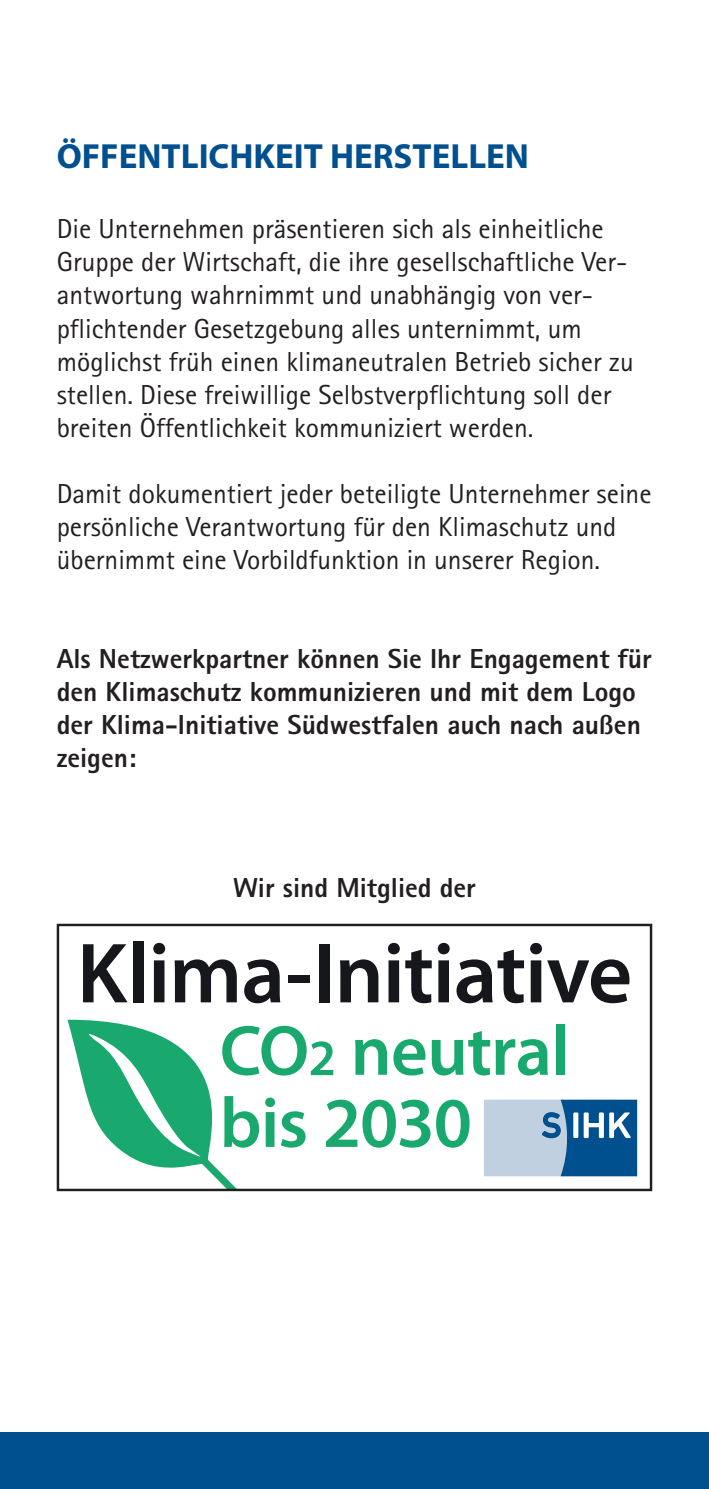
<style>
.page{position:relative;width:709px;height:1489px;background:#fff}
.page>*{position:absolute;margin:0;border:0;box-sizing:border-box;transform-origin:0 0}
.t1{font:700 35px "Myriad Pro";color:#004f8f}
.t2{font:27.5px/33px "AT Rotis Sans Serif";color:#231f20}
.t3{font:800 27.5px/33px "AT Rotis Sans Serif";color:#231f20}
</style>
<div class="page">
<div style="left:0;top:1431px;width:709px;height:57px;background:#004f8f"></div>
<svg style="left:83px;top:944px;width:45px;height:58px"></svg>
<div style="left:133px;top:941px;width:10px;height:61px;background:#16171c"></div>
<svg style="left:153px;top:942px;width:12px;height:60px"></svg>
<svg style="left:175px;top:959px;width:62px;height:43px"></svg>
<svg style="left:244px;top:959px;width:36px;height:44px"></svg>
<div style="left:287px;top:975px;width:22px;height:8px;background:#16171c"></div>
<div style="left:319px;top:944px;width:10px;height:58px;background:#16171c"></div>
<svg style="left:340px;top:959px;width:38px;height:43px"></svg>
<svg style="left:388px;top:942px;width:44px;height:61px"></svg>
<svg style="left:438px;top:942px;width:11px;height:60px"></svg>
<svg style="left:456px;top:949px;width:68px;height:54px"></svg>
<svg style="left:530px;top:942px;width:99px;height:61px"></svg>
<svg style="left:67px;top:1019px;width:570px;height:169px"></svg>
<div style="left:57px;top:923px;width:595px;height:268px;border:2px solid #231f20"></div>
<p class="t1" style="left:57px;top:135px;width:474px">ÖFFENTLICHKEIT HERSTELLEN</p>
<p class="t2" style="left:57px;top:215px;width:578px">Die Unternehmen präsentieren sich als einheitliche Gruppe der Wirtschaft, die ihre gesellschaftliche Ver&shy;antwortung wahrnimmt und unabhängig von ver&shy;pflichtender Gesetzgebung alles unternimmt, um möglichst früh einen klimaneutralen Betrieb sicher zu stellen. Diese freiwillige Selbstverpflichtung soll der breiten Öffentlichkeit kommuniziert werden.</p>
<p class="t2" style="left:57px;top:479px;width:596px">Damit dokumentiert jeder beteiligte Unternehmer seine persönliche Verantwortung für den Klimaschutz und übernimmt eine Vorbildfunktion in unserer Region.</p>
<p class="t3" style="left:57px;top:644px;width:596px">Als Netzwerkpartner können Sie Ihr Engagement für den Klimaschutz kommunizieren und mit dem Logo der Klima-Initiative Südwestfalen auch nach außen zeigen:</p>
<p class="t3" style="left:233px;top:873px;width:244px">Wir sind Mitglied der</p>
</div>
